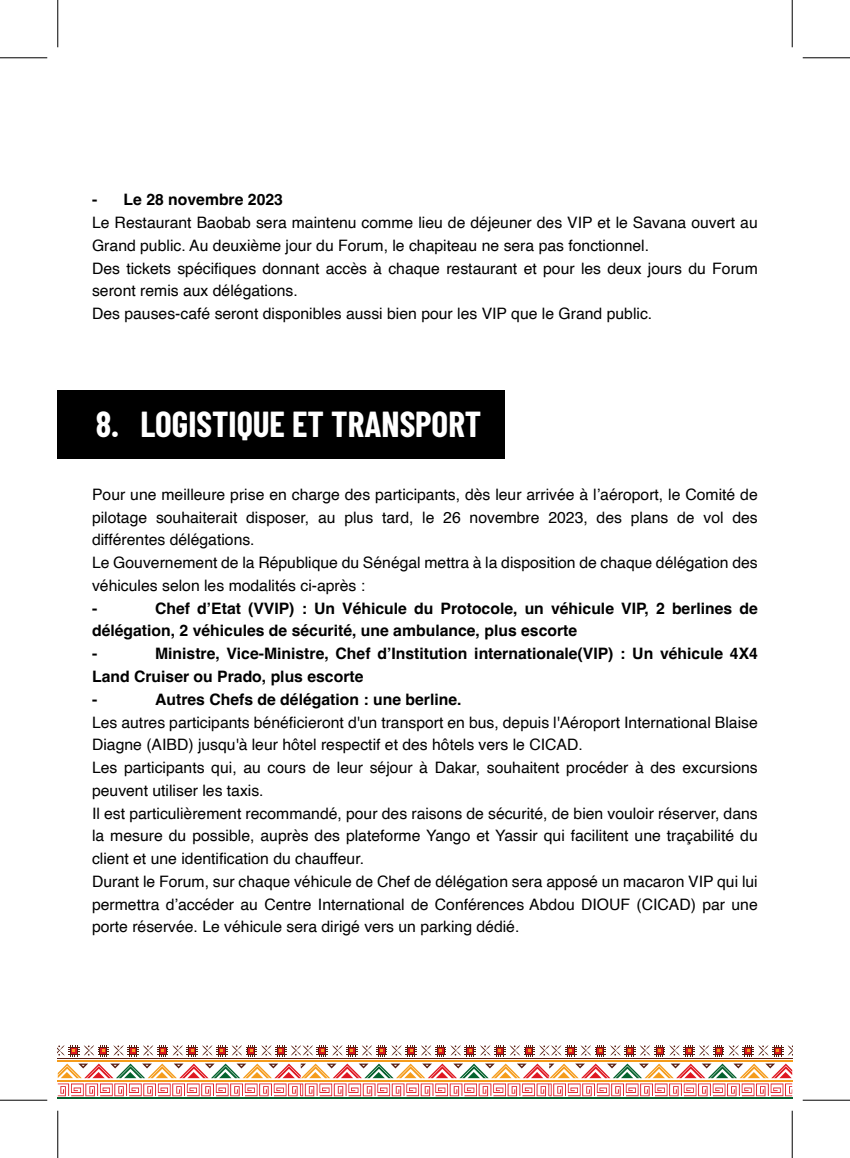
<style>
.page{position:relative;width:850px;height:1158px;background:#fff}
.page>*{position:absolute;margin:0;border:0;box-sizing:border-box;transform-origin:0 0}
.t1{font:700 35.35px "Barlow Condensed";color:#fff}
.t2{font:15.75px/22.8px "Helvetica";color:#000}
.t3{font:700 15.75px/22.8px "Helvetica";color:#000}
</style>
<div class="page">
<hr style="left:58px;top:1080px;width:243px;height:1px;background:#f59c1c">
<hr style="left:58px;top:1060px;width:243px;height:1px;background:#f59c1c">
<hr style="left:58px;top:1057px;width:243px;height:1px;background:#571d10">
<hr style="left:58px;top:1097px;width:243px;height:2px;background:#05622e">
<hr style="left:301px;top:1080px;width:248px;height:1px;background:#f59c1c">
<hr style="left:301px;top:1060px;width:248px;height:1px;background:#f59c1c">
<hr style="left:301px;top:1057px;width:248px;height:1px;background:#571d10">
<hr style="left:301px;top:1097px;width:248px;height:2px;background:#05622e">
<svg style="left:58px;top:1083px;width:734px;height:13px"></svg>
<hr style="left:549px;top:1080px;width:243px;height:1px;background:#f59c1c">
<hr style="left:549px;top:1060px;width:243px;height:1px;background:#f59c1c">
<hr style="left:549px;top:1057px;width:243px;height:1px;background:#571d10">
<hr style="left:549px;top:1097px;width:243px;height:2px;background:#05622e">
<svg style="left:58px;top:1063px;width:734px;height:14px"></svg>
<svg style="left:58px;top:1045px;width:735px;height:11px"></svg>
<div style="left:58px;top:390px;width:447px;height:69px;background:#000"></div>
<hr style="left:0;top:57px;width:47px;height:1px;background:#000">
<hr style="left:802px;top:57px;width:48px;height:1px;background:#000">
<hr style="left:0;top:1099px;width:47px;height:1px;background:#000">
<hr style="left:802px;top:1099px;width:48px;height:1px;background:#000">
<hr style="left:57px;top:0;width:1px;height:47px;background:#000">
<hr style="left:57px;top:1110px;width:1px;height:47px;background:#000">
<hr style="left:792px;top:0;width:1px;height:47px;background:#000">
<hr style="left:792px;top:1110px;width:1px;height:47px;background:#000">
<p class="t3" style="left:92px;top:190px;width:192px">- Le 28 novembre 2023</p>
<p class="t2" style="left:92px;top:212px;width:667px">Le Restaurant Baobab sera maintenu comme lieu de déjeuner des VIP et le Savana ouvert au Grand public. Au deuxième jour du Forum, le chapiteau ne sera pas fonctionnel.<br>Des tickets spécifiques donnant accès à chaque restaurant et pour les deux jours du Forum seront remis aux délégations.<br>Des pauses-café seront disponibles aussi bien pour les VIP que le Grand public.</p>
<h1 class="t1" style="left:96px;top:399px;width:387px">8. LOGISTIQUE ET TRANSPORT</h1>
<p class="t2" style="left:92px;top:483px;width:667px">Pour une meilleure prise en charge des participants, dès leur arrivée à l’aéroport, le Comité de pilotage souhaiterait disposer, au plus tard, le 26 novembre 2023, des plans de vol des différentes délégations.<br>Le Gouvernement de la République du Sénégal mettra à la disposition de chaque délégation des véhicules selon les modalités ci-après :</p>
<p class="t3" style="left:92px;top:598px;width:7px">-</p>
<p class="t3" style="left:92px;top:598px;width:667px;text-indent:63px">Chef d’Etat (VVIP) : Un Véhicule du Protocole, un véhicule VIP, 2 berlines de délégation, 2 véhicules de sécurité, une ambulance, plus escorte<br>-</p>
<p class="t3" style="left:92px;top:644px;width:667px;text-indent:63px">Ministre, Vice-Ministre, Chef d’Institution internationale(VIP) : Un véhicule 4X4<br>Land Cruiser ou Prado, plus escorte<br>-</p>
<p class="t3" style="left:155px;top:689px;width:308px">Autres Chefs de délégation : une berline.</p>
<p class="t2" style="left:92px;top:711px;width:667px">Les autres participants bénéficieront d'un transport en bus, depuis l'Aéroport International Blaise Diagne (AIBD) jusqu'à leur hôtel respectif et des hôtels vers le CICAD.<br>Les participants qui, au cours de leur séjour à Dakar, souhaitent procéder à des excursions peuvent utiliser les taxis.<br>Il est particulièrement recommandé, pour des raisons de sécurité, de bien vouloir réserver, dans la mesure du possible, auprès des plateforme Yango et Yassir qui facilitent une traçabilité du client et une identification du chauffeur.<br>Durant le Forum, sur chaque véhicule de Chef de délégation sera apposé un macaron VIP qui lui permettra d’accéder au Centre International de Conférences Abdou DIOUF (CICAD) par une porte réservée. Le véhicule sera dirigé vers un parking dédié.</p>
</div>
